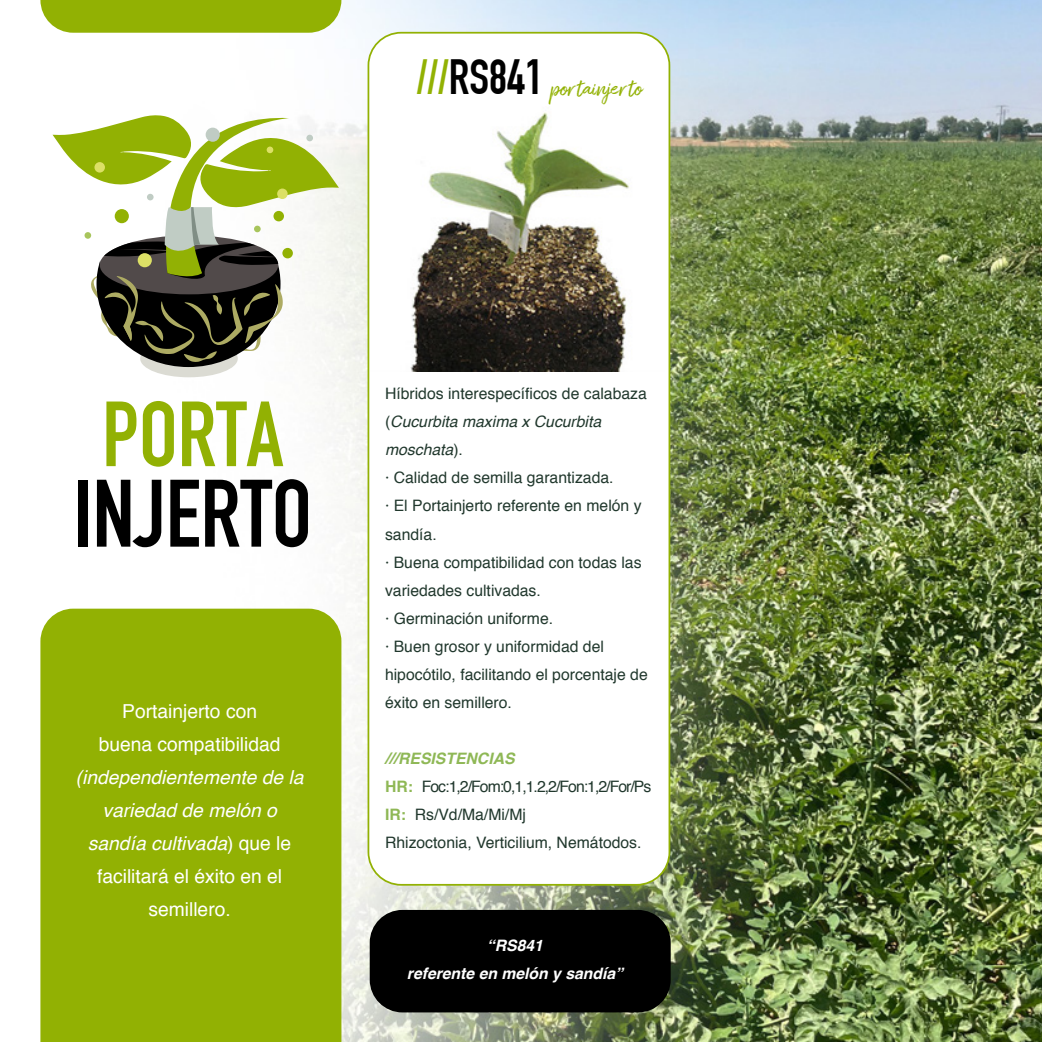
<style>
.page{position:relative;width:1042px;height:1042px;background:#fff}
.page>*{position:absolute;margin:0;border:0;box-sizing:border-box;transform-origin:0 0}
.t1{font:700 93.98px "DIN Condensed";color:#000}
.t2{font:700 90.83px "DIN Condensed";color:#92b103}
.t3{font:22.75px "Amithen";color:#92b103}
.t4{font:italic 19.25px/32.9px "Helvetica";color:#fff;text-align:center}
.t5{font:19.25px/32.9px "Helvetica";color:#fff;text-align:center}
.t6{font:15.75px/28px "Helvetica";color:#21382d}
.t7{font:italic 700 15.75px/28px "Helvetica";color:#fff;text-align:center}
.s1{font-family:"DIN Condensed";font-weight:700;font-size:48.48px}
.s2{font-family:"DIN Condensed";font-weight:700;font-size:48.48px;color:#000}
.s3{font-style:normal}
.s4{font-style:italic}
.s5{font-weight:700;font-style:italic;color:#8fb856}
.s6{font-weight:700;color:#8fb856}
</style>
<div class="page">
<img style="left:104px;top:0;width:938px;height:1042px">
<div style="left:368px;top:33px;width:301px;height:852px;background:#fff;border-radius:33px"></div>
<div style="left:367px;top:32px;width:303px;height:853px;border:2px solid #92b103;border-radius:33px"></div>
<img style="left:410px;top:112px;width:220px;height:259px">
<div style="left:40px;top:609px;width:301px;height:433px;background:#92b103"></div>
<svg style="left:40px;top:0;width:301px;height:33px"></svg>
<div style="left:370px;top:910px;width:301px;height:102px;background:#000;border-radius:33px"></div>
<div style="left:140px;top:340px;width:98px;height:37px;background:#dbdbd3;border-radius:50%"></div>
<svg style="left:53px;top:112px;width:286px;height:255px"></svg>
<div style="left:306px;top:135px;width:7px;height:6px;background:#c0ccc4;border-radius:50%"></div>
<div style="left:85px;top:232px;width:6px;height:7px;background:#a8c55c;border-radius:50%"></div>
<div style="left:147px;top:194px;width:7px;height:6px;background:#c0ccc4;border-radius:50%"></div>
<div style="left:282px;top:248px;width:11px;height:10px;background:#92b103;border-radius:50%"></div>
<div style="left:273px;top:211px;width:11px;height:10px;background:#92b103;border-radius:50%"></div>
<div style="left:277px;top:189px;width:11px;height:10px;background:#dce066;border-radius:50%"></div>
<div style="left:94px;top:162px;width:11px;height:11px;background:#dce066;border-radius:50%"></div>
<div style="left:138px;top:253px;width:14px;height:14px;background:#dce066;border-radius:50%"></div>
<div style="left:206px;top:128px;width:14px;height:14px;background:#c0ccc4;border-radius:50%"></div>
<h3 class="t3" style="left:417px;top:74px;width:227px"><span class="s1">///</span><span class="s2">RS841</span> portainjerto</h3>
<h2 class="t2" style="left:102px;top:381px;width:183px">PORTA</h2>
<h1 class="t1" style="left:74px;top:458px;width:240px">INJERTO</h1>
<p class="t5" style="left:99px;top:695px;width:183px">Portainjerto con buena compatibilidad</p>
<p class="t4" style="left:76px;top:761px;width:229px">(independientemente de la variedad de melón o sandía cultivada<span class="s3">) que le facilitará el éxito en el semillero.</span></p>
<p class="t6" style="left:385px;top:380px;width:264px">Híbridos interespecíficos de calabaza (<span class="s4">Cucurbita maxima x Cucurbita moschata</span>).<br>· Calidad de semilla garantizada.<br>· El Portainjerto referente en melón y sandía.<br>· Buena compatibilidad con todas las variedades cultivadas.<br>· Germinación uniforme.<br>· Buen grosor y uniformidad del hipocótilo, facilitando el porcentaje de éxito en semillero.</p>
<p class="t6" style="left:385px;top:744px;width:268px"><span class="s5">///RESISTENCIAS<br></span><span class="s6">HR:</span> Foc:1,2/Fom:0,1,1.2,2/Fon:1,2/For/Ps<br><span class="s6">IR:</span> Rs/Vd/Ma/Mi/Mj<br>Rhizoctonia, Verticilium, Nemátodos.</p>
<p class="t7" style="left:407px;top:932px;width:218px">“RS841<br>referente en melón y sandía”</p>
</div>
